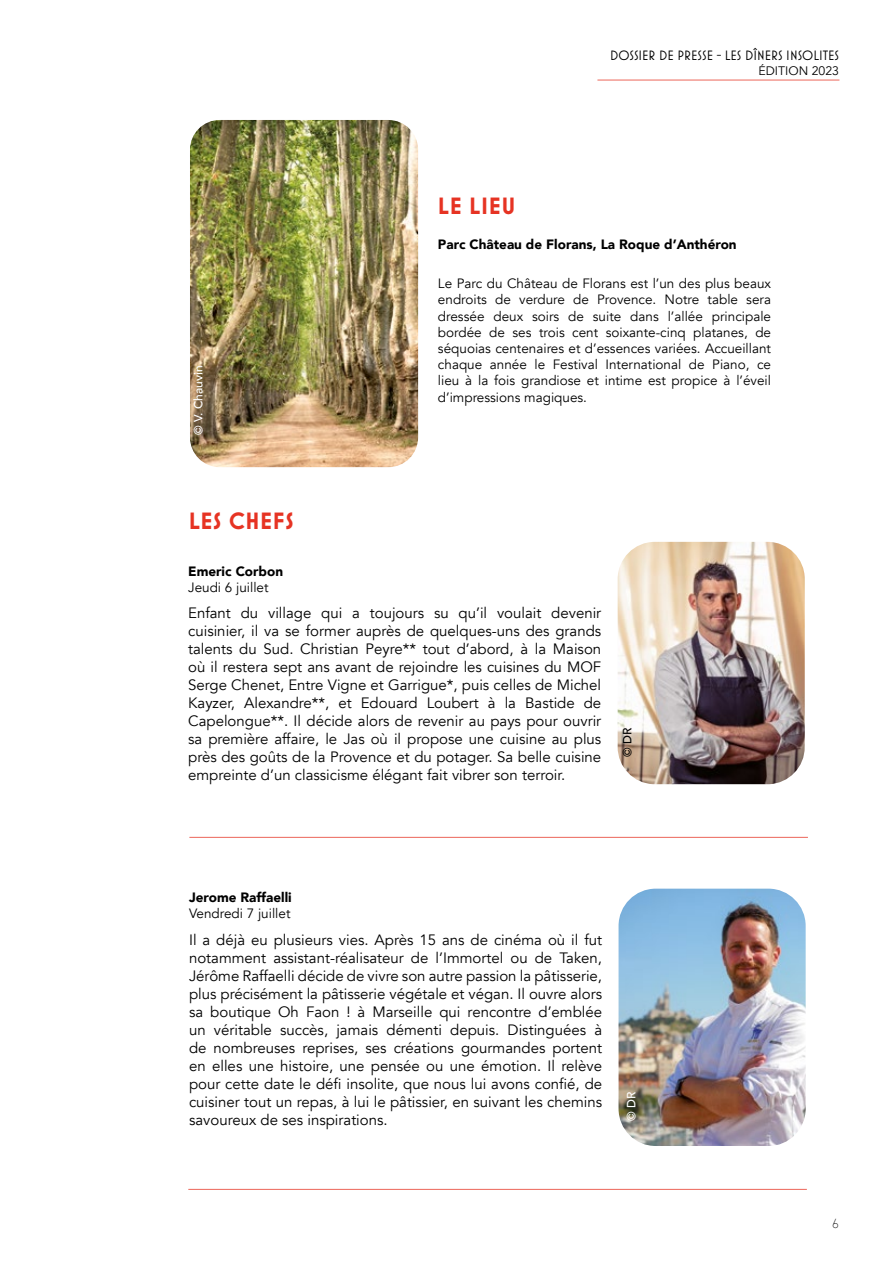
<style>
.page{position:relative;width:893px;height:1263px;background:#fff}
.page>*{position:absolute;margin:0;border:0;box-sizing:border-box;transform-origin:0 0}
.t1{font:700 24px "Mostra Nuova";letter-spacing:.03em;color:#e63323}
.t2{font:15px/18px "Avenir";color:#000;text-align:justify}
.t3{font:13.8px "Mostra Nuova";color:#000}
.t4{font:13.5px/16.2px "Avenir";color:#000;text-align:justify}
.t5{font:900 13.5px "Avenir";color:#000}
.t6{font:300 13.5px "Mostra Nuova";color:#000}
.t7{font:12.3px "Avenir";color:#000}
.t8{font:500 12px "Avenir";color:#fff}
.t9{font:500 12px "Avenir";color:#000}
</style>
<div class="page">
<img style="left:618px;top:542px;width:187px;height:242px">
<img style="left:618px;top:889px;width:188px;height:257px">
<hr style="left:597px;top:80px;width:242px;height:1px;background:#e63323">
<hr style="left:189px;top:837px;width:619px;height:1px;background:#e63323">
<img style="left:190px;top:120px;width:228px;height:347px">
<hr style="left:188px;top:1189px;width:619px;height:1px;background:#e63323">
<p class="t8" style="left:188px;top:435px;width:71px;rotate:-90deg">© V. Chauvin</p>
<h1 class="t1" style="left:189px;top:506px;width:106px">LES CHEFS</h1>
<p class="t3" style="left:610px;top:48px;width:230px">DOSSIER DE PRESSE - LES DÎNERS INSOLITES</p>
<p class="t7" style="left:758px;top:63px;width:82px">ÉDITION 2023</p>
<h1 class="t1" style="left:438px;top:192px;width:79px">LE LIEU</h1>
<p class="t5" style="left:438px;top:232px;width:300px">Parc Château de Florans, La Roque d’Anthéron</p>
<p class="t4" style="left:438px;top:276px;width:335px">Le Parc du Château de Florans est l’un des plus beaux endroits de verdure de Provence. Notre table sera dressée deux soirs de suite dans l’allée principale bordée de ses trois cent soixante-cinq platanes, de séquoias centenaires et d’essences variées. Accueillant chaque année le Festival International de Piano, ce lieu à la fois grandiose et intime est propice à l’éveil d’impressions magiques.</p>
<p class="t5" style="left:188px;top:559px;width:96px">Emeric Corbon</p>
<p class="t4" style="left:188px;top:579px;width:82px">Jeudi 6 juillet</p>
<p class="t2" style="left:188px;top:604px;width:415px">Enfant du village qui a toujours su qu’il voulait devenir cuisinier, il va se former auprès de quelques-uns des grands talents du Sud. Christian Peyre** tout d’abord, à la Maison où il restera sept ans avant de rejoindre les cuisines du MOF Serge Chenet, Entre Vigne et Garrigue*, puis celles de Michel Kayzer, Alexandre**, et Edouard Loubert à la Bastide de Capelongue**. Il décide alors de revenir au pays pour ouvrir sa première affaire, le Jas où il propose une cuisine au plus près des goûts de la Provence et du potager. Sa belle cuisine empreinte d’un classicisme élégant fait vibrer son terroir.</p>
<p class="t9" style="left:617px;top:756px;width:31px;rotate:-90deg">© DR</p>
<p class="t5" style="left:189px;top:886px;width:104px">Jerome Raffaelli</p>
<p class="t4" style="left:189px;top:906px;width:103px">Vendredi 7 juillet</p>
<p class="t2" style="left:189px;top:931px;width:415px">Il a déjà eu plusieurs vies. Après 15 ans de cinéma où il fut notamment assistant-réalisateur de l’Immortel ou de Taken, Jérôme Raffaelli décide de vivre son autre passion la pâtisserie, plus précisément la pâtisserie végétale et végan. Il ouvre alors sa boutique Oh Faon ! à Marseille qui rencontre d’emblée un véritable succès, jamais démenti depuis. Distinguées à de nombreuses reprises, ses créations gourmandes portent en elles une histoire, une pensée ou une émotion. Il relève pour cette date le défi insolite, que nous lui avons confié, de cuisiner tout un repas, à lui le pâtissier, en suivant les chemins savoureux de ses inspirations.</p>
<p class="t8" style="left:621px;top:1121px;width:31px;rotate:-90deg">© DR</p>
<p class="t6" style="left:832px;top:1216px;width:8px">6</p>
</div>
